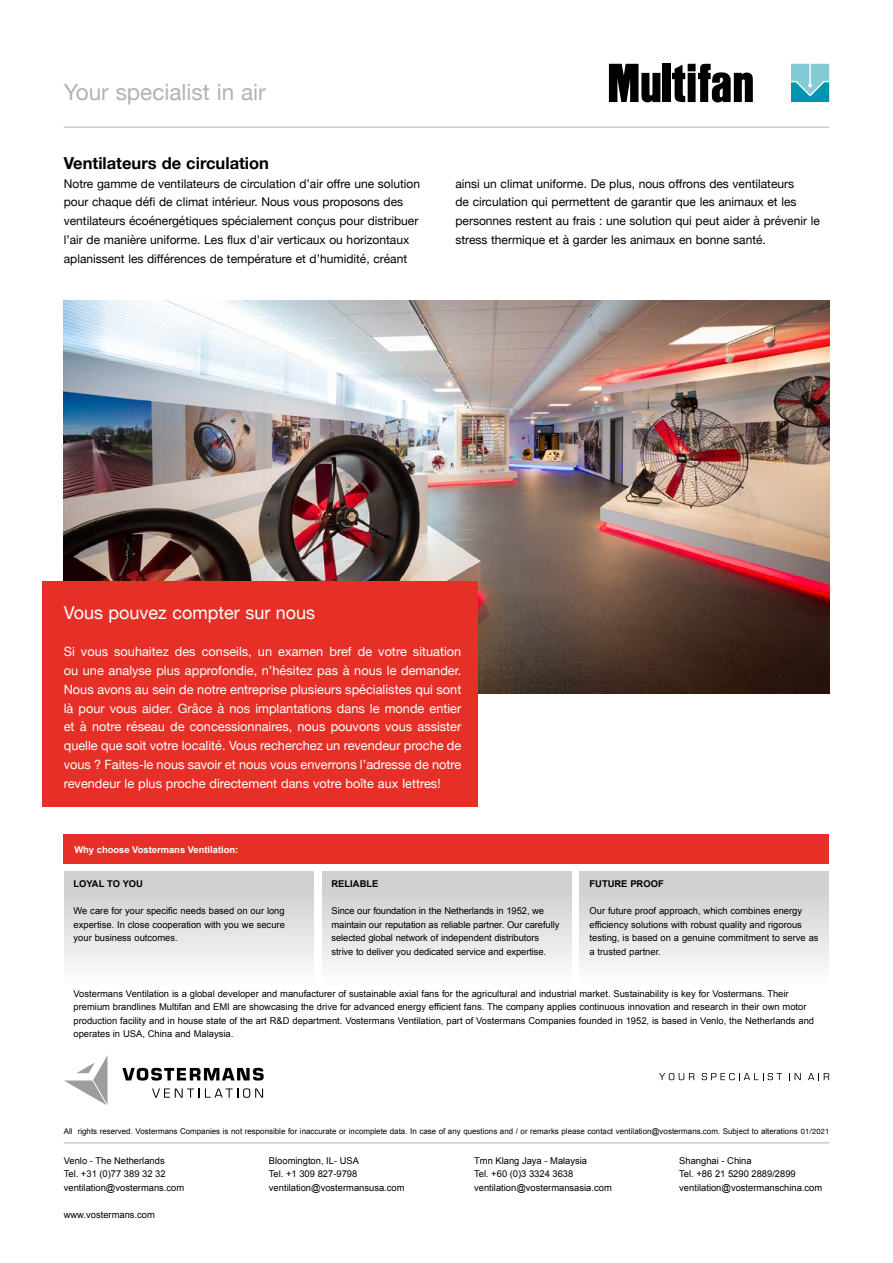
<style>
.page{position:relative;width:893px;height:1263px;background:#fff}
.page>*{position:absolute;margin:0;border:0;box-sizing:border-box;transform-origin:0 0}
.t1{font:22.5px "Helvetica Neue";color:#b3b2b2}
.t2{font:18px "Helvetica Neue";color:#fff}
.t3{font:700 16.5px "Helvetica Neue";color:#000}
.t4{font:12.75px/18.8px "Helvetica Neue";color:#fff;text-align:justify}
.t5{font:12px/18.8px "Helvetica Neue";color:#000}
.t6{font:9.3px/13.5px "Arial";color:#000}
.t7{font:700 9.3px "Arial";color:#fff}
.t8{font:700 9.3px "Arial";color:#000}
.t9{font:7.95px "Arial";color:#000}
.t10{font:7.5px "Helvetica Neue";letter-spacing:.02em;color:#000}
.s1{color:#fff}
</style>
<div class="page">
<div style="left:64px;top:834px;width:765px;height:30px;background:#e63027"></div>
<div style="left:64px;top:871px;width:249px;height:113px;background:linear-gradient(to bottom,#cacaca,#fdfdfd)"></div>
<div style="left:322px;top:871px;width:249px;height:113px;background:linear-gradient(to bottom,#cacaca,#fdfdfd)"></div>
<div style="left:580px;top:871px;width:249px;height:113px;background:linear-gradient(to bottom,#cacaca,#fdfdfd)"></div>
<svg style="left:152px;top:1088px;width:111px;height:10px"></svg>
<svg style="left:122px;top:1068px;width:142px;height:12px"></svg>
<svg style="left:64px;top:1055px;width:44px;height:50px"></svg>
<svg style="left:659px;top:1073px;width:35px;height:7px"></svg>
<svg style="left:702px;top:1073px;width:80px;height:7px"></svg>
<svg style="left:789px;top:1073px;width:12px;height:7px"></svg>
<svg style="left:808px;top:1073px;width:21px;height:7px"></svg>
<hr style="left:64px;top:1142px;width:765px;height:1px;background:#b3b2b2">
<hr style="left:64px;top:127px;width:765px;height:1px;background:#b3b2b2">
<div style="left:663px;top:64px;width:8px;height:38px;background:#000"></div>
<svg style="left:672px;top:64px;width:81px;height:39px"></svg>
<svg style="left:609px;top:64px;width:51px;height:39px"></svg>
<svg style="left:791px;top:64px;width:38px;height:38px"></svg>
<img style="left:64px;top:300px;width:765px;height:394px">
<div style="left:43px;top:581px;width:435px;height:225px;background:#e63027"></div>
<h1 class="t1" style="left:64px;top:76px;width:203px">Your specialist in air</h1>
<h3 class="t3" style="left:64px;top:150px;width:207px">Ventilateurs de circulation</h3>
<p class="t5" style="left:64px;top:175px;width:358px">Notre gamme de ventilateurs de circulation d’air offre une solution pour chaque défi de climat intérieur. Nous vous proposons des ventilateurs écoénergétiques spécialement conçus pour distribuer l’air de manière uniforme. Les flux d’air verticaux ou horizontaux aplanissent les différences de température et d’humidité, créant</p>
<p class="t5" style="left:455px;top:175px;width:366px">ainsi un climat uniforme. De plus, nous offrons des ventilateurs<br>de circulation qui permettent de garantir que les animaux et les personnes restent au frais : une solution qui peut aider à prévenir le stress thermique et à garder les animaux en bonne santé.</p>
<h2 class="t2" style="left:64px;top:599px;width:253px">Vous pouvez compter sur nous</h2>
<p class="t4" style="left:64px;top:643px;width:399px">Si vous souhaitez des conseils, un examen bref de votre situation ou une analyse plus approfondie, n’hésitez pas à nous le demander.<br>Nous avons au sein de notre entreprise plusieurs spécialistes qui sont là pour vous aider. Grâce à nos implantations dans le monde entier et à notre réseau de concessionnaires, nous pouvons vous assister quelle que soit votre localité. Vous recherchez un revendeur proche de vous ? Faites-le nous savoir et nous vous enverrons l’adresse de notre revendeur le plus proche directement dans votre boîte aux lettres!</p>
<p class="t7" style="left:74px;top:843px;width:165px">Why choose Vostermans Ventilation:</p>
<p class="t8" style="left:74px;top:878px;width:71px">LOYAL TO YOU</p>
<p class="t6" style="left:74px;top:904px;width:213px;text-align:justify">We care for your specific needs based on our long expertise. In close cooperation with you we secure your business outcomes.</p>
<p class="t8" style="left:332px;top:878px;width:48px">RELIABLE</p>
<p class="t6" style="left:332px;top:904px;width:229px">Since our foundation in the Netherlands in 1952, we maintain our reputation as reliable partner. Our carefully selected global network of independent distributors strive to deliver you dedicated service and expertise.</p>
<p class="t8" style="left:589px;top:878px;width:76px">FUTURE PROOF</p>
<p class="t6" style="left:589px;top:904px;width:231px">Our future proof approach, which combines energy efficiency solutions with robust quality and rigorous testing, is based on a genuine commitment to serve as a trusted partner.</p>
<p class="t6" style="left:74px;top:987px;width:742px">Vostermans Ventilation is a global developer and manufacturer of sustainable axial fans for the agricultural and industrial market. Sustainability is key for Vostermans. Their premium brandlines Multifan and EMI are showcasing the drive for advanced energy efficient fans. The company applies continuous innovation and research in their own motor production facility and in house state of the art R&amp;D department. Vostermans Ventilation, part of Vostermans Companies founded in 1952, is based in Venlo, the Netherlands and operates in USA, China and Malaysia.</p>
<p class="t9" style="left:64px;top:1126px;width:767px">All rights reserved. Vostermans Companies is not responsible for inaccurate or incomplete data. In case of any questions and / or remarks please contact ventilation@vostermans.com. Subject to alterations <span class="s1">00/0000</span></p>
<p class="t10" style="left:801px;top:1126px;width:30px">01/2021</p>
<p class="t6" style="left:64px;top:1153px;width:122px">Venlo - The Netherlands<br>Tel. +31 (0)77 389 32 32 ventilation@vostermans.com</p>
<p class="t6" style="left:64px;top:1207px;width:93px">www.vostermans.com</p>
<p class="t6" style="left:269px;top:1153px;width:137px">Bloomington, IL- USA<br>Tel. +1 309 827-9798 ventilation@vostermansusa.com</p>
<p class="t6" style="left:474px;top:1153px;width:139px">Tmn Klang Jaya - Malaysia<br>Tel. +60 (0)3 3324 3638 ventilation@vostermansasia.com</p>
<p class="t6" style="left:679px;top:1153px;width:144px">Shanghai - China<br>Tel. +86 21 5290 2889/2899 ventilation@vostermanschina.com</p>
</div>
